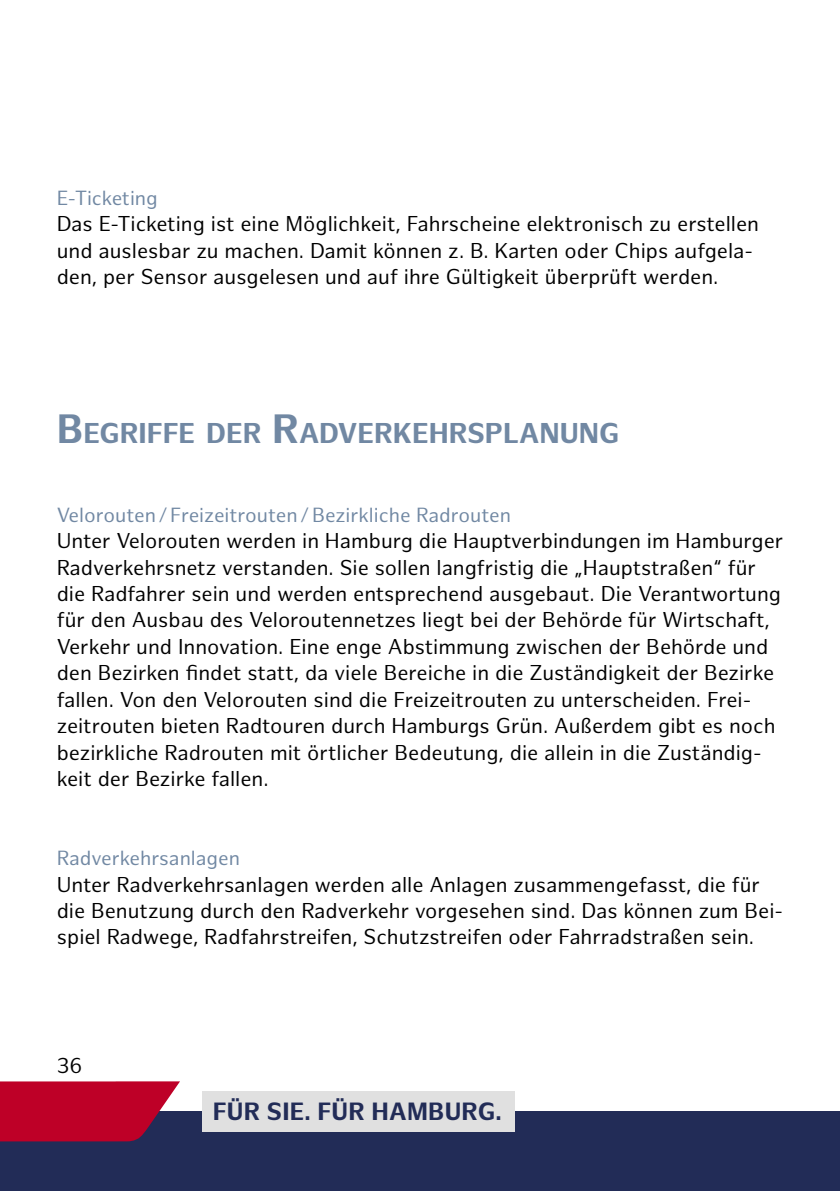
<style>
.page{position:relative;width:840px;height:1191px;background:#fff}
.page>*{position:absolute;margin:0;border:0;box-sizing:border-box;transform-origin:0 0}
.t1{font:700 28px "Hamburg Sans";color:#7188a3}
.t2{font:700 24.4px "Hamburg Sans";letter-spacing:.01em;color:#222c57}
.t3{font:21px/26.4px "Hamburg Sans";color:#000}
.t4{font:20px "Hamburg Sans";color:#7188a3}
.s1{font-size:40px}
</style>
<div class="page">
<div style="left:0;top:1111px;width:839px;height:80px;background:#222c57"></div>
<svg style="left:0;top:1081px;width:180px;height:60px;background:#b20c32"></svg>
<div style="left:202px;top:1091px;width:312px;height:41px;background:#e0e0e0"></div>
<p class="t4" style="left:57px;top:186px;width:102px">E-Ticketing</p>
<p class="t3" style="left:57px;top:212px;width:703px">Das E-Ticketing ist eine Möglichkeit, Fahrscheine elektronisch zu erstellen und auslesbar zu machen. Damit können z. B. Karten oder Chips aufgela&shy;den, per Sensor ausgelesen und auf ihre Gültigkeit überprüft werden.</p>
<h1 class="t1" style="left:57px;top:416px;width:560px"><span class="s1">B</span>EGRIFFE DER <span class="s1">R</span>ADVERKEHRSPLANUNG</h1>
<p class="t4" style="left:57px;top:503px;width:455px">Velorouten/Freizeitrouten/Bezirkliche Radrouten</p>
<p class="t3" style="left:57px;top:528px;width:727px">Unter Velorouten werden in Hamburg die Hauptverbindungen im Hamburger Radverkehrsnetz verstanden. Sie sollen langfristig die „Hauptstraßen“ für die Radfahrer sein und werden entsprechend ausgebaut. Die Verantwortung für den Ausbau des Veloroutennetzes liegt bei der Behörde für Wirtschaft, Verkehr und Innovation. Eine enge Abstimmung zwischen der Behörde und den Bezirken findet statt, da viele Bereiche in die Zuständigkeit der Bezirke fallen. Von den Velorouten sind die Freizeitrouten zu unterscheiden. Frei&shy;zeitrouten bieten Radtouren durch Hamburgs Grün. Außerdem gibt es noch bezirkliche Radrouten mit örtlicher Bedeutung, die allein in die Zuständig&shy;keit der Bezirke fallen.</p>
<p class="t4" style="left:57px;top:846px;width:185px">Radverkehrsanlagen</p>
<p class="t3" style="left:57px;top:872px;width:727px">Unter Radverkehrsanlagen werden alle Anlagen zusammengefasst, die für die Benutzung durch den Radverkehr vorgesehen sind. Das können zum Bei&shy;spiel Radwege, Radfahrstreifen, Schutzstreifen oder Fahrradstraßen sein.</p>
<p class="t3" style="left:57px;top:1053px;width:27px">36</p>
<p class="t2" style="left:213px;top:1097px;width:290px">FÜR SIE. FÜR HAMBURG.</p>
</div>
